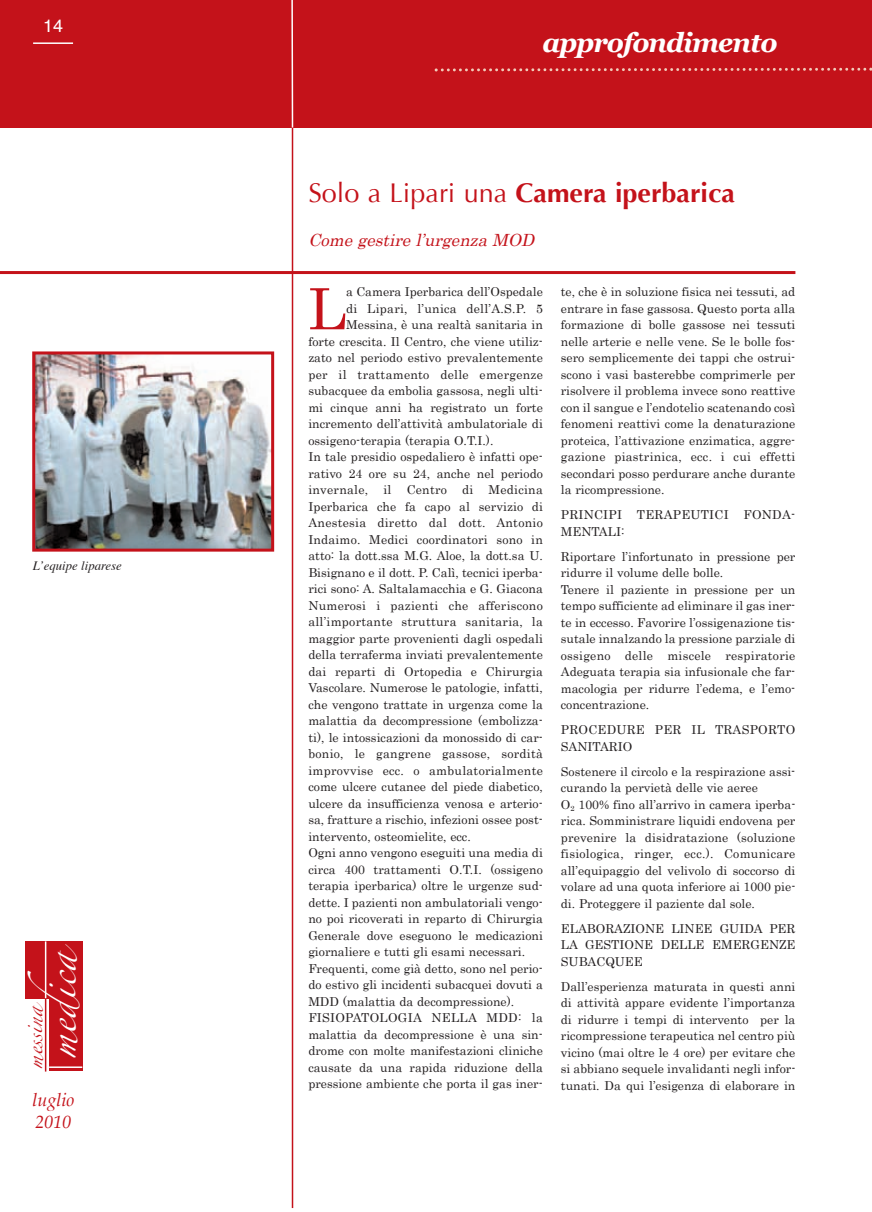
<style>
.page{position:relative;width:872px;height:1212px;background:#fff}
.page>*{position:absolute;margin:0;border:0;box-sizing:border-box;transform-origin:0 0}
.t1{font:56.85px "Century";color:#c4121a}
.t2{font:28.35px "Zapfino";color:#fff}
.t3{font:700 27px "Optima";color:#c4121a}
.t4{font:italic 700 27px "Georgia";letter-spacing:-.035em;color:#fff}
.t5{font:italic 18px/21.9px "Palatino";color:#c4121a}
.t6{font:18px "Helvetica";color:#fff}
.t7{font:italic 16.8px "Century";color:#c4121a}
.t8{font:15.15px "Zapfino";color:#c4121a}
.t9{font:italic 12.75px "Times";color:#231f20}
.t10{font:12.3px/16.5px "Century";color:#231f20;text-align:justify}
.t11{font:12.3px/16.5px "Century";letter-spacing:.02em;color:#231f20}
.s1{font-weight:400}
</style>
<div class="page">
<div style="left:0;top:0;width:872px;height:128px;background:#c4121a"></div>
<div style="left:25px;top:941px;width:57px;height:130px;background:#c4121a"></div>
<div style="left:24px;top:999px;width:25px;height:74px;background:#fff"></div>
<hr style="left:45px;top:998px;width:1px;height:73px;background:#c4121a">
<hr style="left:45px;top:941px;width:1px;height:57px;background:#fff">
<hr style="left:49px;top:1066px;width:33px;height:2px;background:#fff">
<hr style="left:33px;top:42px;width:40px;height:2px;background:#fff">
<hr style="left:292px;top:0;width:1px;height:1208px;background:#c4121a">
<hr style="left:0;top:271px;width:795px;height:3px;background:#c4121a">
<hr style="left:291px;top:0;width:2px;height:128px;background:#fff">
<svg style="left:434px;top:67px;width:438px;height:5px"></svg>
<img style="left:36px;top:355px;width:234px;height:193px">
<div style="left:32px;top:351px;width:242px;height:201px;border:3px solid #c4121a"></div>
<h3 class="t6" style="left:43px;top:18px;width:22px">14</h3>
<p class="t9" style="left:33px;top:560px;width:90px">L’equipe liparese</p>
<h2 class="t2" style="left:49px;top:1058px;width:116px;rotate:-90deg">medica</h2>
<p class="t8" style="left:28px;top:1069px;width:68px;rotate:-90deg">messina</p>
<h3 class="t5" style="left:32px;top:1090px;width:43px">luglio<br>2010</h3>
<h3 class="t4" style="left:542px;top:27px;width:236px">approfondimento</h3>
<h3 class="t3" style="left:308px;top:177px;width:428px"><span class="s1">Solo a Lipari una</span> Camera iperbarica</h3>
<h3 class="t7" style="left:308px;top:229px;width:231px">Come gestire l’urgenza MOD</h3>
<h1 class="t1" style="left:308px;top:273px;width:39px">L</h1>
<p class="t10" style="left:346px;top:283px;width:198px">a Camera Iperbarica dell’Ospedale</p>
<p class="t11" style="left:346px;top:300px;width:198px">di Lipari, l’unica dell’A.S.P. 5</p>
<p class="t10" style="left:346px;top:316px;width:198px">Messina, è una realtà sanitaria in</p>
<p class="t10" style="left:308px;top:333px;width:236px">forte crescita. Il Centro, che viene utiliz-</p>
<p class="t10" style="left:308px;top:349px;width:236px">zato nel periodo estivo prevalentemente</p>
<p class="t11" style="left:308px;top:366px;width:236px">per il trattamento delle emergenze</p>
<p class="t10" style="left:308px;top:382px;width:236px">subacquee da embolia gassosa, negli ulti-</p>
<p class="t10" style="left:308px;top:399px;width:236px">mi cinque anni ha registrato un forte</p>
<p class="t10" style="left:308px;top:415px;width:236px">incremento dell’attività ambulatoriale di</p>
<p class="t10" style="left:308px;top:432px;width:186px">ossigeno-terapia (terapia O.T.I.).</p>
<p class="t10" style="left:308px;top:448px;width:236px">In tale presidio ospedaliero è infatti ope-</p>
<p class="t10" style="left:308px;top:465px;width:236px">rativo 24 ore su 24, anche nel periodo</p>
<p class="t11" style="left:308px;top:481px;width:236px">invernale, il Centro di Medicina</p>
<p class="t10" style="left:308px;top:498px;width:236px">Iperbarica che fa capo al servizio di</p>
<p class="t11" style="left:308px;top:514px;width:236px">Anestesia diretto dal dott. Antonio</p>
<p class="t10" style="left:308px;top:531px;width:236px">Indaimo. Medici coordinatori sono in</p>
<p class="t10" style="left:308px;top:547px;width:236px">atto: la dott.ssa M.G. Aloe, la dott.sa U.</p>
<p class="t10" style="left:308px;top:564px;width:236px">Bisignano e il dott. P. Calì, tecnici iperba-</p>
<p class="t10" style="left:308px;top:580px;width:236px">rici sono: A. Saltalamacchia e G. Giacona</p>
<p class="t11" style="left:308px;top:597px;width:236px">Numerosi i pazienti che afferiscono</p>
<p class="t11" style="left:308px;top:613px;width:236px">all’importante struttura sanitaria, la</p>
<p class="t10" style="left:308px;top:630px;width:236px">maggior parte provenienti dagli ospedali</p>
<p class="t10" style="left:308px;top:646px;width:236px">della terraferma inviati prevalentemente</p>
<p class="t10" style="left:308px;top:663px;width:236px">dai reparti di Ortopedia e Chirurgia</p>
<p class="t10" style="left:308px;top:679px;width:236px">Vascolare. Numerose le patologie, infatti,</p>
<p class="t10" style="left:308px;top:696px;width:236px">che vengono trattate in urgenza come la</p>
<p class="t10" style="left:308px;top:712px;width:236px">malattia da decompressione (embolizza-</p>
<p class="t10" style="left:308px;top:729px;width:236px">ti), le intossicazioni da monossido di car-</p>
<p class="t11" style="left:308px;top:745px;width:236px">bonio, le gangrene gassose, sordità</p>
<p class="t11" style="left:308px;top:762px;width:236px">improvvise ecc. o ambulatorialmente</p>
<p class="t10" style="left:308px;top:778px;width:236px">come ulcere cutanee del piede diabetico,</p>
<p class="t10" style="left:308px;top:795px;width:236px">ulcere da insufficienza venosa e arterio-</p>
<p class="t10" style="left:308px;top:811px;width:236px">sa, fratture a rischio, infezioni ossee post-</p>
<p class="t10" style="left:308px;top:828px;width:164px">intervento, osteomielite, ecc.</p>
<p class="t10" style="left:308px;top:844px;width:236px">Ogni anno vengono eseguiti una media di</p>
<p class="t10" style="left:308px;top:861px;width:236px">circa 400 trattamenti O.T.I. (ossigeno</p>
<p class="t10" style="left:308px;top:877px;width:236px">terapia iperbarica) oltre le urgenze sud-</p>
<p class="t10" style="left:308px;top:894px;width:236px">dette. I pazienti non ambulatoriali vengo-</p>
<p class="t10" style="left:308px;top:910px;width:236px">no poi ricoverati in reparto di Chirurgia</p>
<p class="t10" style="left:308px;top:927px;width:236px">Generale dove eseguono le medicazioni</p>
<p class="t10" style="left:308px;top:943px;width:218px">giornaliere e tutti gli esami necessari.</p>
<p class="t10" style="left:308px;top:960px;width:236px">Frequenti, come già detto, sono nel perio-</p>
<p class="t10" style="left:308px;top:976px;width:236px">do estivo gli incidenti subacquei dovuti a</p>
<p class="t10" style="left:308px;top:993px;width:207px">MDD (malattia da decompressione).</p>
<p class="t11" style="left:308px;top:1009px;width:236px">FISIOPATOLOGIA NELLA MDD: la</p>
<p class="t10" style="left:308px;top:1026px;width:236px">malattia da decompressione è una sin-</p>
<p class="t10" style="left:308px;top:1042px;width:236px">drome con molte manifestazioni cliniche</p>
<p class="t10" style="left:308px;top:1059px;width:236px">causate da una rapida riduzione della</p>
<p class="t10" style="left:308px;top:1075px;width:236px">pressione ambiente che porta il gas iner-</p>
<p class="t10" style="left:561px;top:283px;width:236px">te, che è in soluzione fisica nei tessuti, ad entrare in fase gassosa. Questo porta alla formazione di bolle gassose nei tessuti nelle arterie e nelle vene. Se le bolle fos&shy;sero semplicemente dei tappi che ostrui&shy;scono i vasi basterebbe comprimerle per risolvere il problema invece sono reattive con il sangue e l’endotelio scatenando così fenomeni reattivi come la denaturazione proteica, l’attivazione enzimatica, aggre&shy;gazione piastrinica, ecc. i cui effetti secondari posso perdurare anche durante la ricompressione.</p>
<p class="t11" style="left:561px;top:506px;width:236px">PRINCIPI TERAPEUTICI FONDA-<br>MENTALI:</p>
<p class="t10" style="left:561px;top:548px;width:236px;text-align:left">Riportare l’infortunato in pressione per ridurre il volume delle bolle.<br>Tenere il paziente in pressione per un tempo sufficiente ad eliminare il gas iner&shy;te in eccesso. Favorire l’ossigenazione tis&shy;sutale innalzando la pressione parziale di ossigeno delle miscele respiratorie Adeguata terapia sia infusionale che far&shy;macologia per ridurre l’edema, e l’emo&shy;concentrazione.</p>
<p class="t11" style="left:561px;top:721px;width:236px">PROCEDURE PER IL TRASPORTO<br>SANITARIO</p>
<p class="t10" style="left:561px;top:763px;width:236px;text-align:left">Sostenere il circolo e la respirazione assi&shy;curando la pervietà delle vie aeree<br>O<sub>2</sub> 100% fino all’arrivo in camera iperba&shy;rica. Somministrare liquidi endovena per prevenire la disidratazione (soluzione fisiologica, ringer, ecc.). Comunicare all’equipaggio del velivolo di soccorso di volare ad una quota inferiore ai 1000 pie&shy;di. Proteggere il paziente dal sole.</p>
<p class="t10" style="left:561px;top:920px;width:236px">ELABORAZIONE LINEE GUIDA PER LA GESTIONE DELLE EMERGENZE SUBACQUEE</p>
<p class="t10" style="left:561px;top:978px;width:236px">Dall’esperienza maturata in questi anni di attività appare evidente l’importanza di ridurre i tempi di intervento per la ricompressione terapeutica nel centro più vicino (mai oltre le 4 ore) per evitare che si abbiano sequele invalidanti negli infor&shy;tunati. Da qui l’esigenza di elaborare in</p>
</div>
